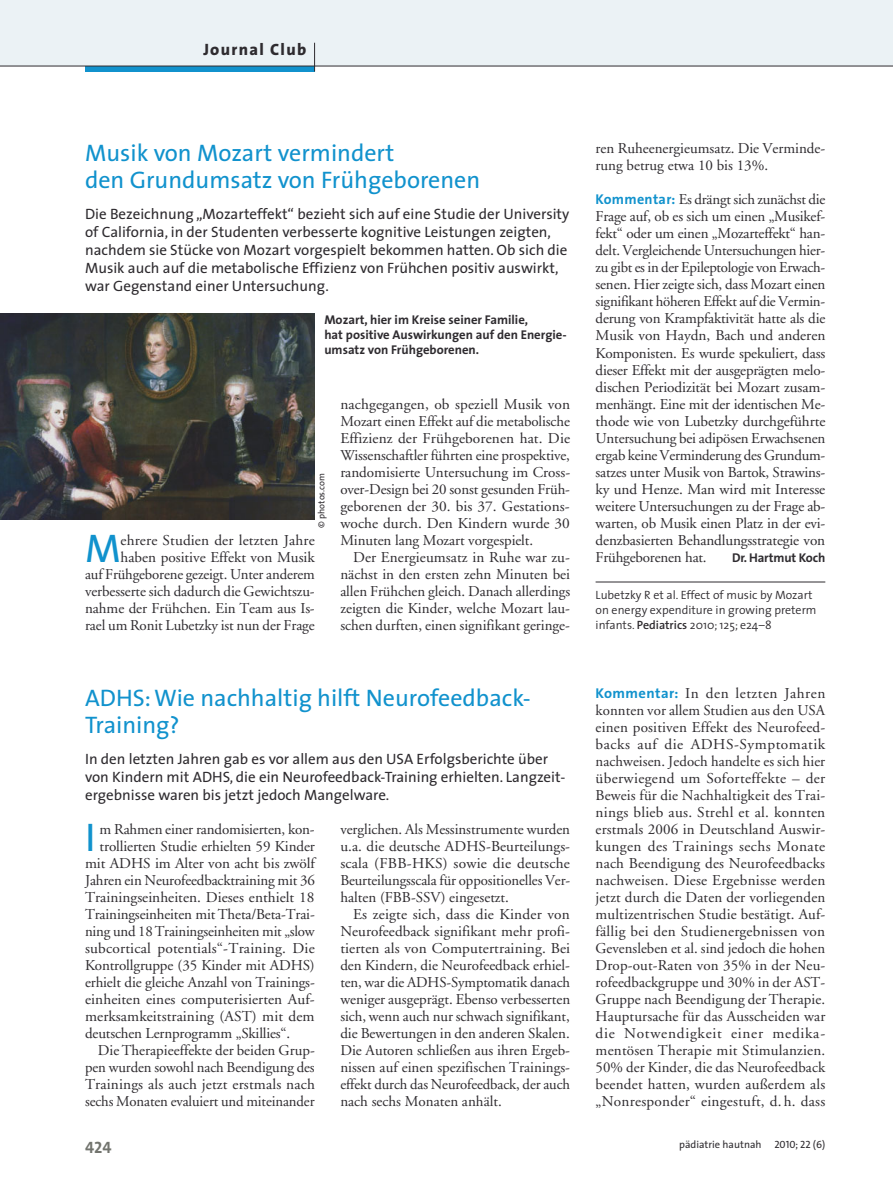
<style>
.page{position:relative;width:893px;height:1187px;background:#fff}
.page>*{position:absolute;margin:0;border:0;box-sizing:border-box;transform-origin:0 0}
.t1{font:40.2px "The Sans";color:#1192cd}
.t2{font:24px/27px "The Sans";color:#1192cd}
.t3{font:800 16.5px "The Sans";letter-spacing:.08em;color:#2e2b2f}
.t4{font:16.5px "The Sans Bold Caps";color:#72746e}
.t5{font:15px/17px "Adobe Garamond";letter-spacing:-.005em;color:#2e2b2f;text-align:justify}
.t6{font:15px/18px "The Sans";color:#2e2b2f}
.t7{font:15px "Adobe Garamond";letter-spacing:.015em;color:#2e2b2f}
.t8{font:700 12.75px/15px "The Sans";color:#2e2b2f}
.t9{font:300 12px/15px "The Sans";color:#2e2b2f}
.t10{font:10.5px "The Sans";color:#2e2b2f}
.t11{font:9px "The Sans";color:#2e2b2f}
.s1{font-family:"The Sans";font-weight:700;font-size:14.25px;color:#1192cd}
.s2{font-weight:600}
.s3{font-family:"The Sans Caps"}
</style>
<div class="page">
<div style="left:0;top:0;width:892px;height:66px;background:#ebf2f5"></div>
<div style="left:85px;top:66px;width:230px;height:5px;background:#1192cd"></div>
<hr style="left:0;top:66px;width:892px;height:1px;background:#2e2b2f">
<svg style="left:314px;top:43px;width:1px;height:28px"></svg>
<svg style="left:83px;top:519px;width:39px;height:1px"></svg>
<hr style="left:595px;top:582px;width:230px;height:1px;background:#2e2b2f">
<img style="left:0;top:313px;width:315px;height:206px">
<p class="t3" style="left:203px;top:42px;width:104px">Journal Club</p>
<h2 class="t2" style="left:85px;top:141px;width:397px">Musik von Mozart vermindert<br>den Grund umsatz von Frühgeborenen</h2>
<p class="t6" style="left:85px;top:206px;width:486px">Die Bezeichnung „Mozarteffekt“ bezieht sich auf eine Studie der University of California, in der Studenten verbesserte kognitive Leistungen zeigten, nachdem sie Stücke von Mozart vorgespielt bekommen hatten. Ob sich die Musik auch auf die metabolische Effizienz von Frühchen positiv auswirkt, war Gegenstand einer Untersuchung.</p>
<p class="t8" style="left:324px;top:312px;width:244px">Mozart, hier im Kreise seiner Familie,<br>hat positive Auswirkungen auf den Energie&shy;umsatz von Frühgeborenen.</p>
<p class="t11" style="left:318px;top:527px;width:56px;rotate:-90deg">© photos.com</p>
<p class="t5" style="left:85px;top:533px;width:231px;text-align:right">ehrere Studien der letzten Jahre haben positive Effekt von Musik<br>auf Frühgeborene gezeigt. Unter anderem verbesserte sich dadurch die Gewichtszu&shy;nahme der Frühchen. Ein Team aus Is&shy;rael um Ronit Lubetzky ist nun der Frage</p>
<h1 class="t1" style="left:85px;top:533px;width:37px">M</h1>
<p class="t5" style="left:340px;top:397px;width:231px">nachgegangen, ob speziell Musik von Mozart einen Effekt auf die metabolische Effizienz der Frühgeborenen hat. Die Wissenschaftler führten eine pro spektive, randomisierte Untersuchung im Cross&shy;over-Design bei 20 sonst gesunden Früh&shy;geborenen der 30. bis 37. Gestations&shy;woche durch. Den Kindern wurde 30<br>Minuten lang Mozart vorgespielt.</p>
<p class="t5" style="left:340px;top:550px;width:231px;text-indent:13px">Der Energieumsatz in Ruhe war zu&shy;nächst in den ersten zehn Minuten bei allen Frühchen gleich. Danach allerdings zeigten die Kinder, welche Mozart lau&shy;schen durften, einen signifikant geringe-</p>
<h2 class="t2" style="left:85px;top:687px;width:447px">ADHS: Wie nachhaltig hilft Neurofeedback-<br>Training?</h2>
<p class="t6" style="left:85px;top:751px;width:482px">In den letzten Jahren gab es vor allem aus den USA Erfolgsberichte über von Kindern mit ADHS, die ein Neurofeedback-Training erhielten. Langzeit&shy;ergebnisse waren bis jetzt jedoch Mangelware.</p>
<h1 class="t1" style="left:85px;top:822px;width:12px">I</h1>
<p class="t5" style="left:100px;top:822px;width:217px">m Rahmen einer randomisierten, kon-</p>
<p class="t5" style="left:100px;top:839px;width:217px">trollierten Studie erhielten 59 Kinder</p>
<p class="t5" style="left:85px;top:856px;width:231px">mit ADHS im Alter von acht bis zwölf</p>
<p class="t5" style="left:85px;top:873px;width:231px">Jahren ein Neurofeedbacktraining mit 36</p>
<p class="t5" style="left:85px;top:890px;width:231px">Trainingseinheiten. Dieses enthielt 18</p>
<p class="t5" style="left:85px;top:907px;width:231px">Trainingseinheiten mit Theta/Beta-Trai-</p>
<p class="t5" style="left:85px;top:924px;width:231px">ning und 18 Trainingseinheiten mit „slow</p>
<p class="t7" style="left:85px;top:942px;width:231px">subcortical potentials“-Training. Die</p>
<p class="t5" style="left:85px;top:958px;width:231px">Kontrollgruppe (35 Kinder mit ADHS)</p>
<p class="t5" style="left:85px;top:975px;width:231px">erhielt die gleiche Anzahl von Trainings-</p>
<p class="t5" style="left:85px;top:992px;width:231px">einheiten eines computerisierten Auf-</p>
<p class="t5" style="left:85px;top:1009px;width:231px">merksamkeitstraining (AST) mit dem</p>
<p class="t5" style="left:85px;top:1026px;width:207px">deutschen Lernprogramm „Skillies“.</p>
<p class="t5" style="left:98px;top:1043px;width:218px">Die Therapieeffekte der beiden Grup-</p>
<p class="t5" style="left:85px;top:1060px;width:231px">pen wurden sowohl nach Beendigung des</p>
<p class="t5" style="left:85px;top:1077px;width:231px">Trainings als auch jetzt erstmals nach</p>
<p class="t5" style="left:85px;top:1094px;width:231px">sechs Monaten evaluiert und miteinander</p>
<p class="t5" style="left:340px;top:822px;width:231px">verglichen. Als Messinstrumente wurden u.a. die deutsche ADHS-Beurteilungs&shy;scala (FBB-HKS) sowie die deutsche Beurteilungsscala für oppositionelles Ver&shy;halten (FBB-SSV) eingesetzt.</p>
<p class="t5" style="left:340px;top:907px;width:231px;text-indent:13px">Es zeigte sich, dass die Kinder von Neurofeedback signifikant mehr profi&shy;tierten als von Computertraining. Bei den Kindern, die Neurofeedback erhiel&shy;ten, war die ADHS-Symptomatik danach weniger ausgeprägt. Ebenso verbesserten sich, wenn auch nur schwach signifikant, die Bewertungen in den anderen Skalen.<br>Die Autoren schließen aus ihren Ergeb&shy;nissen auf einen spezifischen Trainings&shy;effekt durch das Neurofeedback, der auch nach sechs Monaten anhält.</p>
<p class="t5" style="left:595px;top:141px;width:231px">ren Ruheenergieumsatz. Die Verminde&shy;rung betrug etwa 10 bis 13%.</p>
<p class="t5" style="left:595px;top:192px;width:231px"><span class="s1">Kommentar:</span> Es drängt sich zunächst die Frage auf, ob es sich um einen „Musikef&shy;fekt“ oder um einen „Mozarteffekt“ han&shy;delt. Vergleichende Untersuchungen hier&shy;zu gibt es in der Epileptologie von Erwach&shy;senen. Hier zeigte sich, dass Mozart einen signifikant höheren Effekt auf die Vermin&shy;derung von Krampfaktivität hatte als die Musik von Haydn, Bach und anderen Komponisten. Es wurde spekuliert, dass dieser Effekt mit der ausgeprägten melo&shy;dischen Periodizität bei Mozart zusam&shy;menhängt. Eine mit der identischen Me&shy;thode wie von Lubetzky durchgeführte Untersuchung bei adipösen Erwachsenen ergab keine Verminderung des Grundum&shy;satzes unter Musik von Bartok, Strawins&shy;ky und Henze. Man wird mit Interesse weitere Untersuchungen zu der Frage ab&shy;warten, ob Musik einen Platz in der evi&shy;denzbasierten Behandlungsstrategie von Frühgeborenen hat.</p>
<p class="t8" style="left:732px;top:550px;width:95px">Dr. Hartmut Koch</p>
<p class="t9" style="left:595px;top:589px;width:222px">Lubetzky R et al. Effect of music by Mozart on energy expenditure in growing preterm infants. <span class="s2">Pediatrics</span> 2010; 125; e24–8</p>
<p class="t5" style="left:595px;top:686px;width:231px"><span class="s1">Kommentar:</span> In den letzten Jahren konnten vor allem Studien aus den USA einen positiven Effekt des Neurofeed&shy;backs auf die ADHS-Symptomatik nachweisen. Jedoch handelte es sich hier überwiegend um Soforteffekte – der Beweis für die Nachhaltigkeit des Trai&shy;nings blieb aus. Strehl et al. konnten erstmals 2006 in Deutschland Auswir&shy;kungen des Trainings sechs Monate nach Beendigung des Neurofeedbacks nachweisen. Diese Ergebnisse werden jetzt durch die Daten der vorliegenden multizentrischen Studie bestätigt. Auf&shy;fällig bei den Studienergebnissen von Gevensleben et al. sind jedoch die hohen Drop-out-Raten von 35% in der Neu&shy;rofeedbackgruppe und 30% in der AST-Gruppe nach Beendigung der Therapie.<br>Hauptursache für das Ausscheiden war die Notwendigkeit einer medika&shy;mentösen Therapie mit Stimulanzien.<br>50% der Kinder, die das Neurofeedback beendet hatten, wurden außerdem als „Nonresponder“ eingestuft, d. h. dass</p>
<p class="t4" style="left:85px;top:1136px;width:28px">424</p>
<p class="t10" style="left:679px;top:1140px;width:147px">pädiatrie hautnah <span class="s3">2010; 22 (6)</span></p>
</div>
